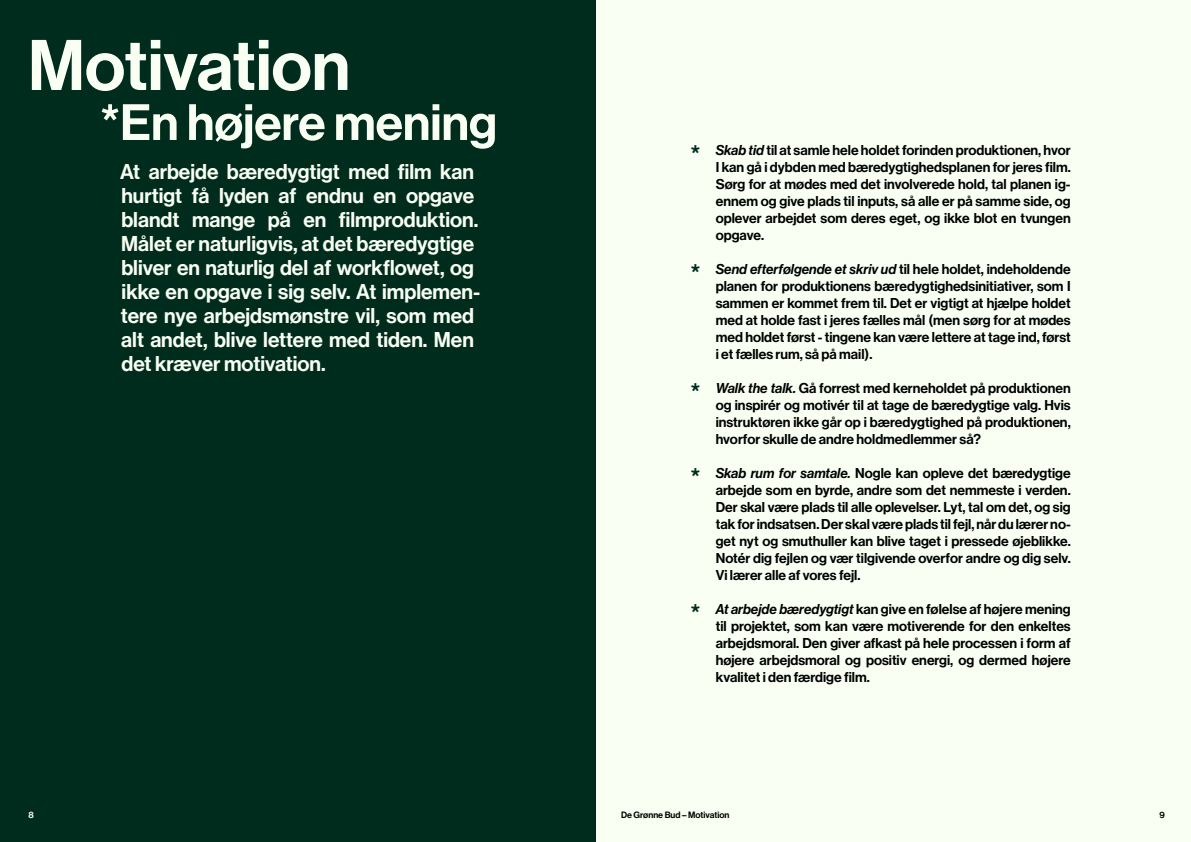
<style>
.page{position:relative;width:1191px;height:842px;background:#fff}
.page>*{position:absolute;margin:0;border:0;box-sizing:border-box;transform-origin:0 0}
.t1{font:70px "N Haas Grotesk DS Pro 65 Md";color:#f9fff3}
.t2{font:50px "N Haas Grotesk DS Pro 65 Md";color:#f9fff3}
.t3{font:25px "N Haas Grotesk DS Pro 65 Md";color:#002c1d}
.t4{font:21px/24px "N Haas Grotesk DS Pro 65 Md";color:#f9fff3}
.t5{font:14px/17px "N Haas Grotesk DS Pro 65 Md";color:#000;text-align:justify}
.t6{font:14px "N Haas Grotesk DS Pro 66 Md It";color:#000}
.t7{font:9px "N Haas Grotesk DS Pro 65 Md";color:#000}
.t8{font:9px "N Haas Grotesk DS Pro 65 Md";color:#f9fff3}
.s1{font-family:"N Haas Grotesk DS Pro 66 Md It"}
.s2{font-family:"N Haas Grotesk DS Pro 65 Md"}
</style>
<div class="page">
<div style="left:595px;top:0;width:596px;height:842px;background:#f9fff3"></div>
<div style="left:0;top:0;width:595px;height:842px;background:#002c1d"></div>
<h1 class="t1" style="left:28px;top:25px;width:324px">Motivation</h1>
<h2 class="t2" style="left:100px;top:93px;width:398px">*En højere mening</h2>
<p class="t4" style="left:120px;top:160px;width:361px">At arbejde bæredygtigt med film kan hurtigt få lyden af endnu en opgave blandt mange på en filmproduktion.<br>Målet er naturligvis, at det bæredygtige bliver en naturlig del af workflowet, og ikke en opgave i sig selv. At implemen&shy;tere nye arbejdsmønstre vil, som med alt andet, blive lettere med tiden. Men det kræver motivation.</p>
<p class="t8" style="left:29px;top:810px;width:7px">8</p>
<h3 class="t3" style="left:690px;top:140px;width:12px">*</h3>
<h3 class="t3" style="left:690px;top:259px;width:12px">*</h3>
<h3 class="t3" style="left:690px;top:378px;width:12px">*</h3>
<h3 class="t3" style="left:690px;top:463px;width:12px">*</h3>
<h3 class="t3" style="left:690px;top:599px;width:12px">*</h3>
<p class="t5" style="left:715px;top:142px;width:356px"><span class="s1">Skab tid</span> til at samle hele holdet forinden produktionen, hvor I kan gå i dybden med bæredygtighedsplanen for jeres film.<br>Sørg for at mødes med det involverede hold, tal planen ig&shy;ennem og give plads til inputs, så alle er på samme side, og oplever arbejdet som deres eget, og ikke blot en tvungen opgave.</p>
<p class="t6" style="left:715px;top:261px;width:356px">Send efterfølgende et skriv ud <span class="s2">til hele holdet, indeholdende</span></p>
<p class="t5" style="left:715px;top:278px;width:356px">planen for produktionens bæredygtighedsinitiativer, som I sammen er kommet frem til. Det er vigtigt at hjælpe holdet med at holde fast i jeres fælles mål (men sørg for at mødes med holdet først - tingene kan være lettere at tage ind, først i et fælles rum, så på mail).</p>
<p class="t5" style="left:715px;top:380px;width:356px"><span class="s1">Walk the talk.</span> Gå forrest med kerneholdet på produktionen og inspirér og motivér til at tage de bæredygtige valg. Hvis instruktøren ikke går op i bæredygtighed på produktionen, hvorfor skulle de andre holdmedlemmer så?</p>
<p class="t5" style="left:715px;top:465px;width:356px"><span class="s1">Skab rum for samtale.</span> Nogle kan opleve det bæredygtige arbejde som en byrde, andre som det nemmeste i verden.<br>Der skal være plads til alle oplevelser. Lyt, tal om det, og sig tak for indsatsen. Der skal være plads til fejl, når du lærer no&shy;get nyt og smuthuller kan blive taget i pressede øjeblikke.<br>Notér dig fejlen og vær tilgivende overfor andre og dig selv.<br>Vi lærer alle af vores fejl.</p>
<p class="t5" style="left:715px;top:601px;width:356px"><span class="s1">At arbejde bæredygtigt</span> kan give en følelse af højere mening til projektet, som kan være motiverende for den enkeltes arbejdsmoral. Den giver afkast på hele processen i form af højere arbejdsmoral og positiv energi, og dermed højere kvalitet i den færdige film.</p>
<p class="t7" style="left:621px;top:810px;width:110px">De Grønne Bud – Motivation</p>
<p class="t7" style="left:1159px;top:810px;width:7px">9</p>
</div>
